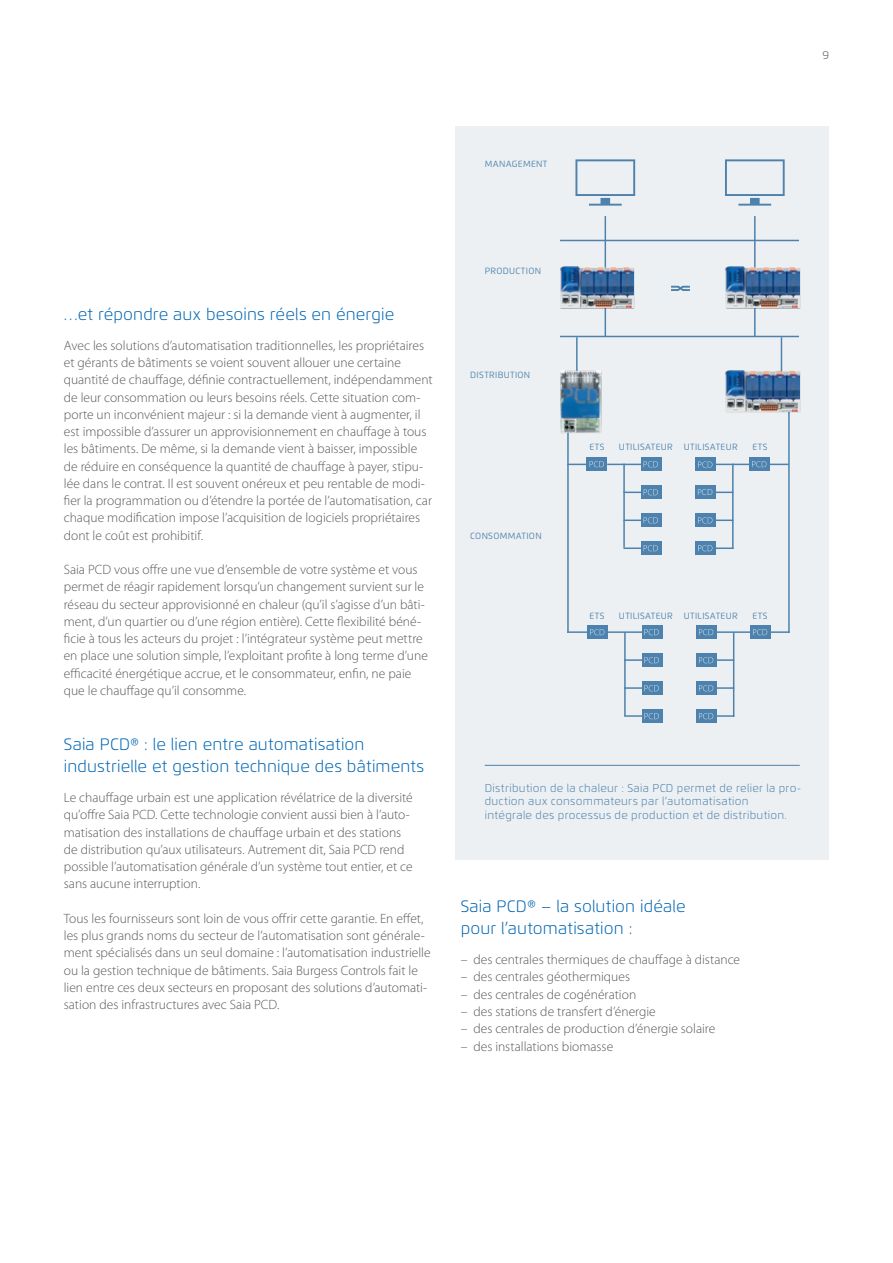
<style>
.page{position:relative;width:893px;height:1263px;background:#fff}
.page>*{position:absolute;margin:0;border:0;box-sizing:border-box;transform-origin:0 0}
.t1{font:300 16.5px/21.8px "Flexo";letter-spacing:.005em;color:#0166b3}
.t2{font:300 13.5px/17.2px "Myriad Pro";color:#57585a}
.t3{font:300 11.25px/13.5px "Flexo";letter-spacing:.025em;color:#4c82ad}
.t4{font:300 11.25px "Flexo";color:#57585a}
.t5{font:9px "Flexo";letter-spacing:.035em;color:#4c82ad}
.t6{font:300 8.85px "Myriad Pro";color:#edf2f9}
</style>
<div class="page">
<div style="left:455px;top:126px;width:374px;height:734px;background:#edf0f2"></div>
<svg style="left:575px;top:159px;width:60px;height:47px"></svg>
<svg style="left:725px;top:159px;width:60px;height:47px"></svg>
<hr style="left:560px;top:240px;width:239px;height:1px;background:#4c82ad">
<hr style="left:560px;top:336px;width:239px;height:1px;background:#4c82ad">
<hr style="left:605px;top:216px;width:1px;height:65px;background:#4c82ad">
<hr style="left:605px;top:296px;width:1px;height:40px;background:#4c82ad">
<hr style="left:576px;top:337px;width:2px;height:37px;background:#4c82ad">
<hr style="left:567px;top:631px;width:21px;height:2px;background:#4c82ad">
<hr style="left:607px;top:464px;width:36px;height:1px;background:#4c82ad">
<hr style="left:605px;top:631px;width:39px;height:2px;background:#4c82ad">
<hr style="left:624px;top:659px;width:22px;height:2px;background:#4c82ad">
<hr style="left:624px;top:715px;width:20px;height:2px;background:#4c82ad">
<hr style="left:623px;top:464px;width:2px;height:83px;background:#4c82ad">
<hr style="left:624px;top:632px;width:2px;height:84px;background:#4c82ad">
<hr style="left:567px;top:418px;width:2px;height:215px;background:#4c82ad">
<hr style="left:754px;top:300px;width:2px;height:36px;background:#4c82ad">
<hr style="left:781px;top:337px;width:1px;height:40px;background:#4c82ad">
<div style="left:560px;top:267px;width:75px;height:42px;background:#231f20;opacity:.35"></div>
<img style="left:560px;top:267px;width:73px;height:40px">
<div style="left:587px;top:458px;width:20px;height:13px;background:#4c82ad"></div>
<div style="left:587px;top:625px;width:21px;height:14px;background:#4c82ad"></div>
<div style="left:642px;top:625px;width:20px;height:14px;background:#4c82ad"></div>
<div style="left:641px;top:485px;width:20px;height:14px;background:#4c82ad"></div>
<div style="left:641px;top:458px;width:20px;height:13px;background:#4c82ad"></div>
<div style="left:642px;top:653px;width:20px;height:14px;background:#4c82ad"></div>
<div style="left:641px;top:513px;width:20px;height:14px;background:#4c82ad"></div>
<div style="left:642px;top:681px;width:20px;height:14px;background:#4c82ad"></div>
<div style="left:641px;top:541px;width:20px;height:14px;background:#4c82ad"></div>
<div style="left:642px;top:709px;width:20px;height:14px;background:#4c82ad"></div>
<hr style="left:770px;top:631px;width:20px;height:2px;background:#4c82ad">
<hr style="left:714px;top:464px;width:37px;height:1px;background:#4c82ad">
<hr style="left:717px;top:631px;width:36px;height:2px;background:#4c82ad">
<svg style="left:716px;top:492px;width:16px;height:1px"></svg>
<hr style="left:713px;top:687px;width:21px;height:2px;background:#4c82ad">
<hr style="left:732px;top:464px;width:2px;height:85px;background:#4c82ad">
<hr style="left:733px;top:632px;width:1px;height:85px;background:#4c82ad">
<hr style="left:788px;top:400px;width:2px;height:233px;background:#4c82ad">
<div style="left:750px;top:458px;width:20px;height:13px;background:#4c82ad"></div>
<div style="left:751px;top:625px;width:20px;height:14px;background:#4c82ad"></div>
<div style="left:695px;top:458px;width:21px;height:13px;background:#4c82ad"></div>
<div style="left:696px;top:625px;width:21px;height:14px;background:#4c82ad"></div>
<div style="left:695px;top:485px;width:21px;height:14px;background:#4c82ad"></div>
<div style="left:696px;top:653px;width:21px;height:14px;background:#4c82ad"></div>
<div style="left:695px;top:513px;width:21px;height:14px;background:#4c82ad"></div>
<div style="left:696px;top:681px;width:21px;height:14px;background:#4c82ad"></div>
<div style="left:695px;top:541px;width:21px;height:14px;background:#4c82ad"></div>
<div style="left:696px;top:709px;width:21px;height:14px;background:#4c82ad"></div>
<svg style="left:644px;top:713px;width:15px;height:6px"></svg>
<svg style="left:699px;top:713px;width:34px;height:6px"></svg>
<svg style="left:698px;top:545px;width:35px;height:6px"></svg>
<svg style="left:623px;top:545px;width:35px;height:6px"></svg>
<svg style="left:624px;top:685px;width:35px;height:6px"></svg>
<svg style="left:699px;top:685px;width:14px;height:6px"></svg>
<svg style="left:698px;top:517px;width:35px;height:6px"></svg>
<svg style="left:623px;top:517px;width:35px;height:6px"></svg>
<svg style="left:644px;top:657px;width:15px;height:6px"></svg>
<svg style="left:699px;top:657px;width:34px;height:6px"></svg>
<svg style="left:623px;top:489px;width:35px;height:6px"></svg>
<svg style="left:644px;top:461px;width:14px;height:6px"></svg>
<svg style="left:644px;top:629px;width:15px;height:6px"></svg>
<svg style="left:699px;top:629px;width:14px;height:6px"></svg>
<svg style="left:698px;top:461px;width:14px;height:7px"></svg>
<svg style="left:753px;top:629px;width:14px;height:6px"></svg>
<svg style="left:752px;top:461px;width:37px;height:6px"></svg>
<svg style="left:567px;top:461px;width:37px;height:6px"></svg>
<svg style="left:590px;top:629px;width:14px;height:6px"></svg>
<hr style="left:485px;top:765px;width:315px;height:1px;background:#4c82ad">
<hr style="left:754px;top:216px;width:2px;height:69px;background:#4c82ad">
<div style="left:726px;top:267px;width:74px;height:42px;background:#231f20;opacity:.35"></div>
<img style="left:726px;top:267px;width:73px;height:40px">
<div style="left:560px;top:370px;width:42px;height:64px;background:#231f20;opacity:.35"></div>
<img style="left:560px;top:370px;width:40px;height:62px">
<div style="left:726px;top:370px;width:74px;height:43px;background:#231f20;opacity:.35"></div>
<img style="left:726px;top:370px;width:73px;height:41px">
<svg style="left:671px;top:285px;width:19px;height:6px"></svg>
<p class="t4" style="left:823px;top:48px;width:8px">9</p>
<p class="t5" style="left:485px;top:158px;width:64px">MANAGEMENT</p>
<p class="t1" style="left:64px;top:303px;width:332px">…et répondre aux besoins réels en énergie</p>
<p class="t2" style="left:64px;top:337px;width:370px">Avec les solutions d’automatisation traditionnelles, les propriétaires et gérants de bâtiments se voient souvent allouer une certaine quantité de chauffage, définie contractuellement, indépendamment de leur consommation ou leurs besoins réels. Cette situation com&shy;porte un inconvénient majeur : si la demande vient à augmenter, il est impossible d’assurer un approvisionnement en chauffage à tous les bâtiments. De même, si la demande vient à baisser, impossible de réduire en conséquence la quantité de chauffage à payer, stipu&shy;lée dans le contrat. Il est souvent onéreux et peu rentable de modi&shy;fier la programmation ou d’étendre la portée de l’automatisation, car chaque modification impose l’acquisition de logiciels propriétaires dont le coût est prohibitif.</p>
<p class="t2" style="left:64px;top:561px;width:366px">Saia PCD vous offre une vue d’ensemble de votre système et vous permet de réagir rapidement lorsqu’un changement survient sur le réseau du secteur approvisionné en chaleur (qu’il s’agisse d’un bâti&shy;ment, d’un quartier ou d’une région entière). Cette flexibilité béné&shy;ficie à tous les acteurs du projet : l’intégrateur système peut mettre en place une solution simple, l’exploitant profite à long terme d’une efficacité énergétique accrue, et le consommateur, enfin, ne paie que le chauffage qu’il consomme.</p>
<p class="t1" style="left:64px;top:734px;width:362px">Saia PCD® : le lien entre automatisation industrielle et gestion technique des bâtiments</p>
<p class="t2" style="left:64px;top:789px;width:350px">Le chauffage urbain est une application révélatrice de la diversité qu’offre Saia PCD. Cette technologie convient aussi bien à l’auto&shy;matisation des installations de chauffage urbain et des stations de distribution qu’aux utilisateurs. Autrement dit, Saia PCD rend possible l’automatisation générale d’un système tout entier, et ce sans aucune interruption.</p>
<p class="t2" style="left:64px;top:910px;width:368px">Tous les fournisseurs sont loin de vous offrir cette garantie. En effet, les plus grands noms du secteur de l’automatisation sont générale&shy;ment spécialisés dans un seul domaine : l’automatisation industrielle ou la gestion technique de bâtiments. Saia Burgess Controls fait le lien entre ces deux secteurs en proposant des solutions d’automati&shy;sation des infrastructures avec Saia PCD.</p>
<p class="t5" style="left:485px;top:265px;width:58px">PRODUCTION</p>
<p class="t5" style="left:470px;top:369px;width:61px">DISTRIBUTION</p>
<p class="t5" style="left:470px;top:531px;width:73px">CONSOMMATION</p>
<p class="t5" style="left:589px;top:442px;width:17px">ETS</p>
<p class="t5" style="left:619px;top:442px;width:55px">UTILISATEUR</p>
<p class="t5" style="left:684px;top:442px;width:55px">UTILISATEUR</p>
<p class="t6" style="left:697px;top:487px;width:17px">PCD</p>
<p class="t5" style="left:752px;top:442px;width:17px">ETS</p>
<p class="t5" style="left:589px;top:610px;width:17px">ETS</p>
<p class="t5" style="left:619px;top:610px;width:55px">UTILISATEUR</p>
<p class="t5" style="left:684px;top:610px;width:55px">UTILISATEUR</p>
<p class="t5" style="left:752px;top:610px;width:17px">ETS</p>
<p class="t3" style="left:485px;top:781px;width:318px">Distribution de la chaleur : Saia PCD permet de relier la pro&shy;duction aux consommateurs par l’automatisation<br>intégrale des processus de production et de distribution.</p>
<p class="t1" style="left:461px;top:896px;width:226px">Saia PCD® – la solution idéale pour l’automatisation :</p>
<p class="t2" style="left:461px;top:951px;width:281px">– des centrales thermiques de chauffage à distance</p>
<p class="t2" style="left:461px;top:968px;width:171px">– des centrales géothermiques</p>
<p class="t2" style="left:461px;top:985px;width:177px">– des centrales de cogénération</p>
<p class="t2" style="left:461px;top:1003px;width:197px">– des stations de transfert d’énergie</p>
<p class="t2" style="left:461px;top:1020px;width:256px">– des centrales de production d’énergie solaire</p>
<p class="t2" style="left:461px;top:1037px;width:154px">– des installations biomasse</p>
</div>
